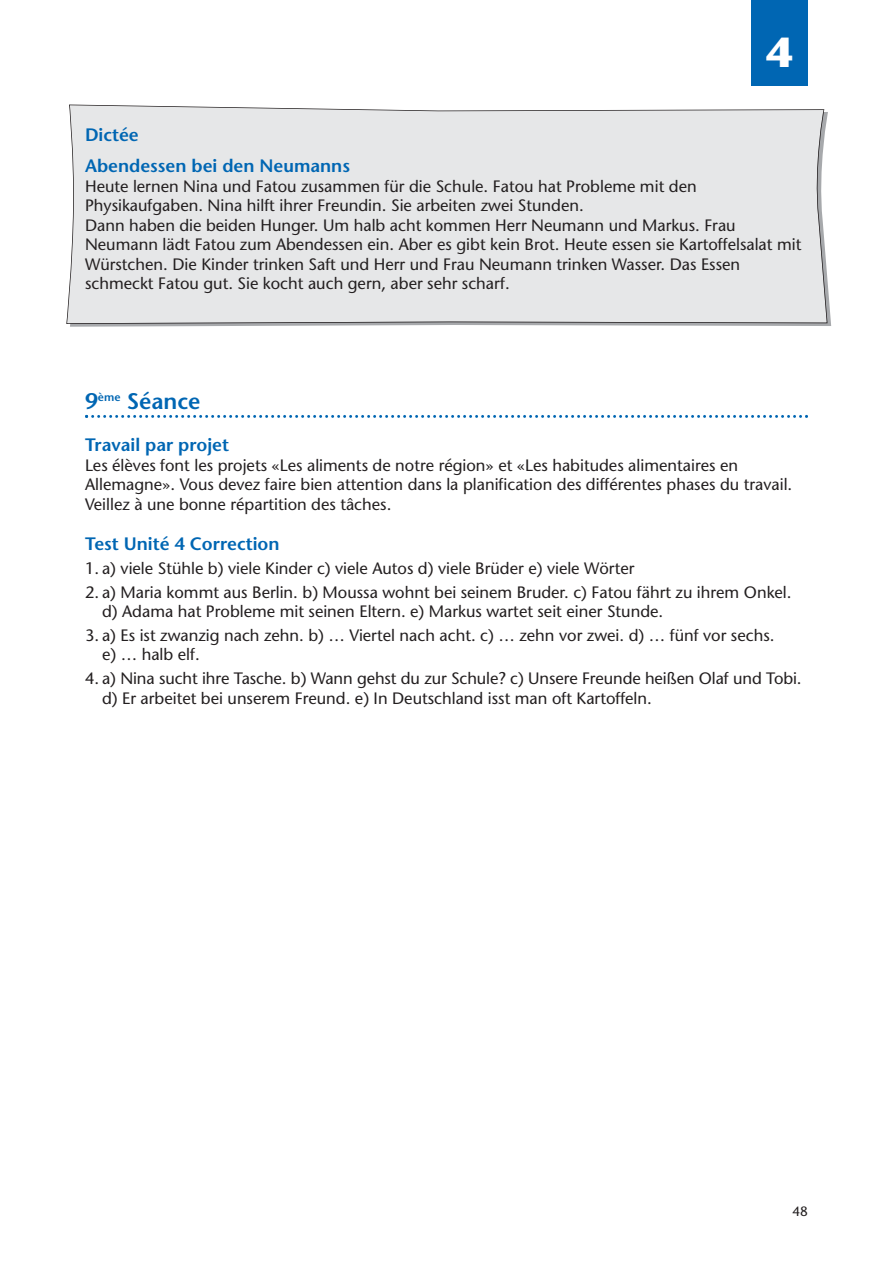
<style>
.page{position:relative;width:893px;height:1263px;background:#fff}
.page>*{position:absolute;margin:0;border:0;box-sizing:border-box;transform-origin:0 0}
.t1{font:700 42px "Stone Sans";color:#fff}
.t2{font:600 22.5px "Stone Sans";color:#0066b3}
.t3{font:600 18px/31.5px "Stone Sans";color:#0066b3}
.t4{font:16.5px/19.5px "Stone Sans";color:#231f20}
.t5{font:13.5px "Stone Sans";color:#231f20}
</style>
<div class="page">
<div style="left:66px;top:105px;width:761px;height:219px;background:#e6e7e8"></div>
<div style="left:751px;top:0;width:57px;height:85px;background:#0066b3"></div>
<svg style="left:85px;top:415px;width:723px;height:3px"></svg>
<h1 class="t1" style="left:766px;top:36px;width:28px">4</h1>
<p class="t3" style="left:85px;top:121px;width:266px">Dictée<br>Abendessen bei den Neumanns</p>
<p class="t4" style="left:85px;top:178px;width:718px">Heute lernen Nina und Fatou zusammen für die Schule. Fatou hat Probleme mit den Physikaufgaben. Nina hilft ihrer Freundin. Sie arbeiten zwei Stunden.<br>Dann haben die beiden Hunger. Um halb acht kommen Herr Neumann und Markus. Frau Neumann lädt Fatou zum Abendessen ein. Aber es gibt kein Brot. Heute essen sie Kartoffelsalat mit Würstchen. Die Kinder trinken Saft und Herr und Frau Neumann trinken Wasser. Das Essen schmeckt Fatou gut. Sie kocht auch gern, aber sehr scharf.</p>
<h2 class="t2" style="left:85px;top:393px;width:117px">9<sup>ème</sup> Séance</h2>
<p class="t3" style="left:85px;top:431px;width:146px">Travail par projet</p>
<p class="t4" style="left:85px;top:457px;width:709px">Les élèves font les projets «Les aliments de notre région» et «Les habitudes alimentaires en<br>Allemagne». Vous devez faire bien attention dans la planification des différentes phases du travail.<br>Veillez à une bonne répartition des tâches.</p>
<p class="t3" style="left:85px;top:530px;width:196px">Test Unité 4 Correction</p>
<p class="t4" style="left:85px;top:560px;width:551px">1. a) viele Stühle b) viele Kinder c) viele Autos d) viele Brüder e) viele Wörter</p>
<p class="t4" style="left:102px;top:584px;width:691px;text-indent:-17px">2. a) Maria kommt aus Berlin. b) Moussa wohnt bei seinem Bruder. c) Fatou fährt zu ihrem Onkel. d) Adama hat Probleme mit seinen Eltern. e) Markus wartet seit einer Stunde.</p>
<p class="t4" style="left:102px;top:627px;width:674px;text-indent:-17px">3. a) Es ist zwanzig nach zehn. b) … Viertel nach acht. c) … zehn vor zwei. d) … fünf vor sechs. e) … halb elf.</p>
<p class="t4" style="left:102px;top:670px;width:701px;text-indent:-17px">4. a) Nina sucht ihre Tasche. b) Wann gehst du zur Schule? c) Unsere Freunde heißen Olaf und Tobi. d) Er arbeitet bei unserem Freund. e) In Deutschland isst man oft Kartoffeln.</p>
<p class="t5" style="left:792px;top:1206px;width:17px">48</p>
</div>
